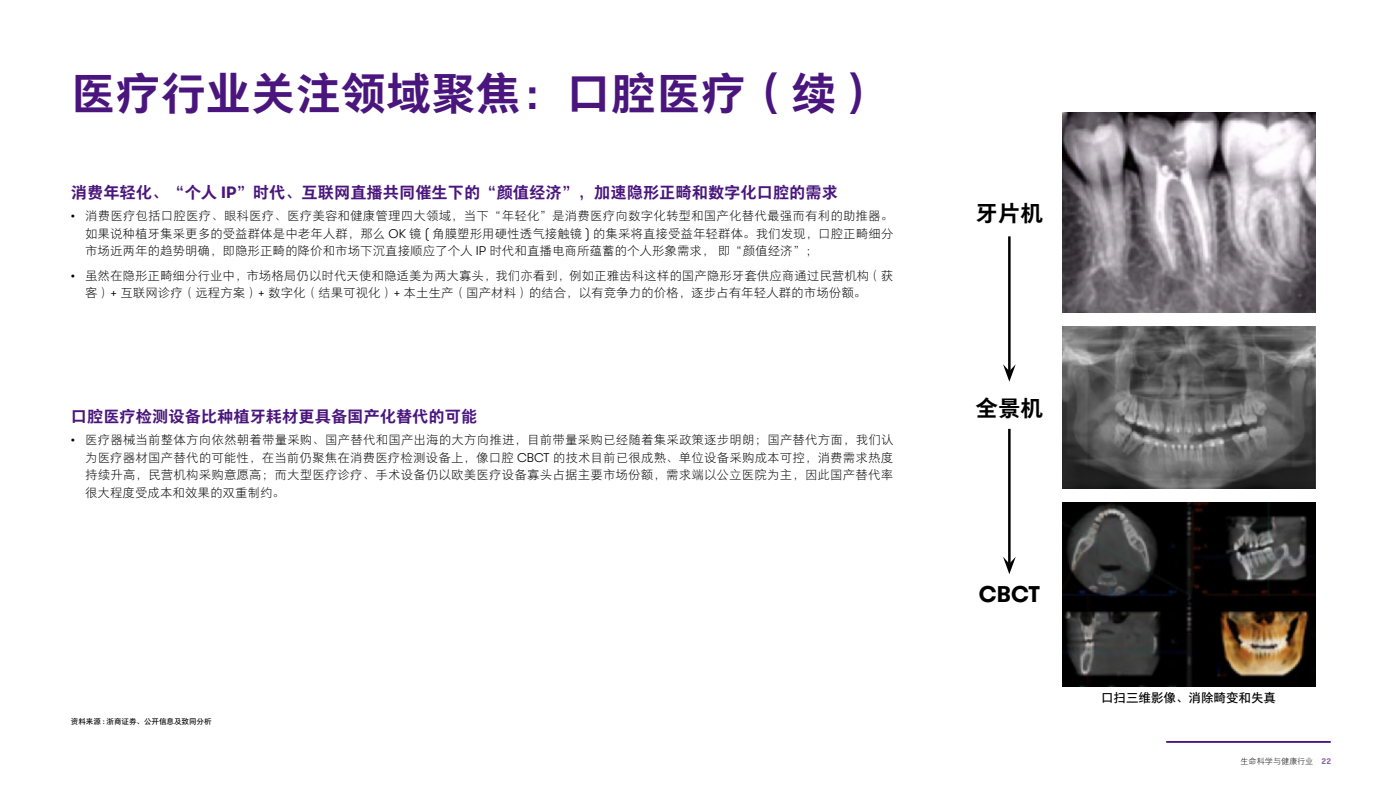
<style>
.page{position:relative;width:1386px;height:796px;background:#fff}
.page>*{position:absolute;margin:0;border:0;box-sizing:border-box;transform-origin:0 0}
.t1{font:45px "FZYOUH 512 B GB1 4";color:#4a167d}
.t2{font:700 22.75px "GT Walsheim Pro";color:#000}
.t3{font:22.5px "FZYOUH 512 B GB1 4";color:#000}
.t4{font:16.25px "FZYOUH 512 B GB1 4";color:#4a167d}
.t5{font:12.5px/17.5px "FZYOUH 503 L GB1 4";color:#000;text-align:justify}
.t6{font:12.5px "FZYOUH 509 R GB1 4";color:#000}
.t7{font:8.12px "FZYOUH 503 L GB1 4";color:#000}
.t8{font:7.5px "FZYOUH 509 R GB1 4";color:#000}
.s1{font-family:"GT Walsheim Pro";font-weight:700;font-size:16.38px}
.s2{font-family:"GT Walsheim Pro";font-weight:300;font-size:12.62px}
.s3{font-family:"GT Walsheim Pro";font-size:7.62px}
.s4{font-family:"GT Walsheim Pro";font-weight:700;color:#8c6ba8}
</style>
<div class="page">
<img style="left:1062px;top:113px;width:253px;height:199px">
<img style="left:1062px;top:327px;width:253px;height:162px">
<img style="left:1062px;top:502px;width:253px;height:184px">
<hr style="left:1008px;top:236px;width:2px;height:135px;background:#000">
<svg style="left:1003px;top:364px;width:12px;height:17px"></svg>
<hr style="left:1008px;top:429px;width:2px;height:134px;background:#000">
<svg style="left:1003px;top:556px;width:12px;height:18px"></svg>
<hr style="left:1166px;top:740px;width:164px;height:2px;background:#4a167d">
<p class="t1" style="left:71px;top:69px;width:811px">医疗行业关注领域聚焦：口腔医疗（续）</p>
<p class="t4" style="left:71px;top:183px;width:768px">消费年轻化、“个人 <span class="s1">IP</span>”时代、互联网直播共同催生下的“颜值经济”，加速隐形正畸和数字化口腔的需求</p>
<p class="t5" style="left:85px;top:207px;width:809px;text-indent:-14px"><span class="s2">•</span> 消费医疗包括口腔医疗、眼科医疗、医疗美容和健康管理四大领域，当下“年轻化”是消费医疗向数字化转型和国产化替代最强而有利的助推器。如果说种植牙集采更多的受益群体是中老年人群，那么 <span class="s2">OK</span> 镜 <span class="s2">(</span> 角膜塑形用硬性透气接触镜 <span class="s2">)</span> 的集采将直接受益年轻群体。我们发现，口腔正畸细分市场近两年的趋势明确，即隐形正畸的降价和市场下沉直接顺应了个人 <span class="s2">IP</span> 时代和直播电商所蕴蓄的个人形象需求，即“颜值经济”；</p>
<p class="t5" style="left:85px;top:267px;width:809px;text-indent:-14px"><span class="s2">•</span> 虽然在隐形正畸细分行业中，市场格局仍以时代天使和隐适美为两大寡头，我们亦看到，例如正雅齿科这样的国产隐形牙套供应商通过民营机构（获客）<span class="s2">+</span> 互联网诊疗（远程方案）<span class="s2">+</span> 数字化（结果可视化）<span class="s2">+</span> 本土生产（国产材料）的结合，以有竞争力的价格，逐步占有年轻人群的市场份额。</p>
<p class="t4" style="left:71px;top:408px;width:408px">口腔医疗检测设备比种植牙耗材更具备国产化替代的可能</p>
<p class="t5" style="left:85px;top:431px;width:810px;text-indent:-14px"><span class="s2">•</span> 医疗器械当前整体方向依然朝着带量采购、国产替代和国产出海的大方向推进，目前带量采购已经随着集采政策逐步明朗；国产替代方面，我们认为医疗器材国产替代的可能性，在当前仍聚焦在消费医疗检测设备上，像口腔 <span class="s2">CBCT</span> 的技术目前已很成熟、单位设备采购成本可控，消费需求热度持续升高，民营机构采购意愿高；而大型医疗诊疗、手术设备仍以欧美医疗设备寡头占据主要市场份额，需求端以公立医院为主，因此国产替代率很大程度受成本和效果的双重制约。</p>
<p class="t8" style="left:71px;top:717px;width:142px">资料来源 <span class="s3">:</span> 浙商证券、公开信息及致同分析</p>
<p class="t3" style="left:975px;top:200px;width:69px">牙片机</p>
<p class="t3" style="left:975px;top:395px;width:69px">全景机</p>
<p class="t2" style="left:978px;top:579px;width:63px">CBCT</p>
<p class="t6" style="left:1101px;top:691px;width:176px">口扫三维影像、消除畸变和失真</p>
<p class="t7" style="left:1240px;top:757px;width:92px">生命科学与健康行业 <span class="s4">22</span></p>
</div>
